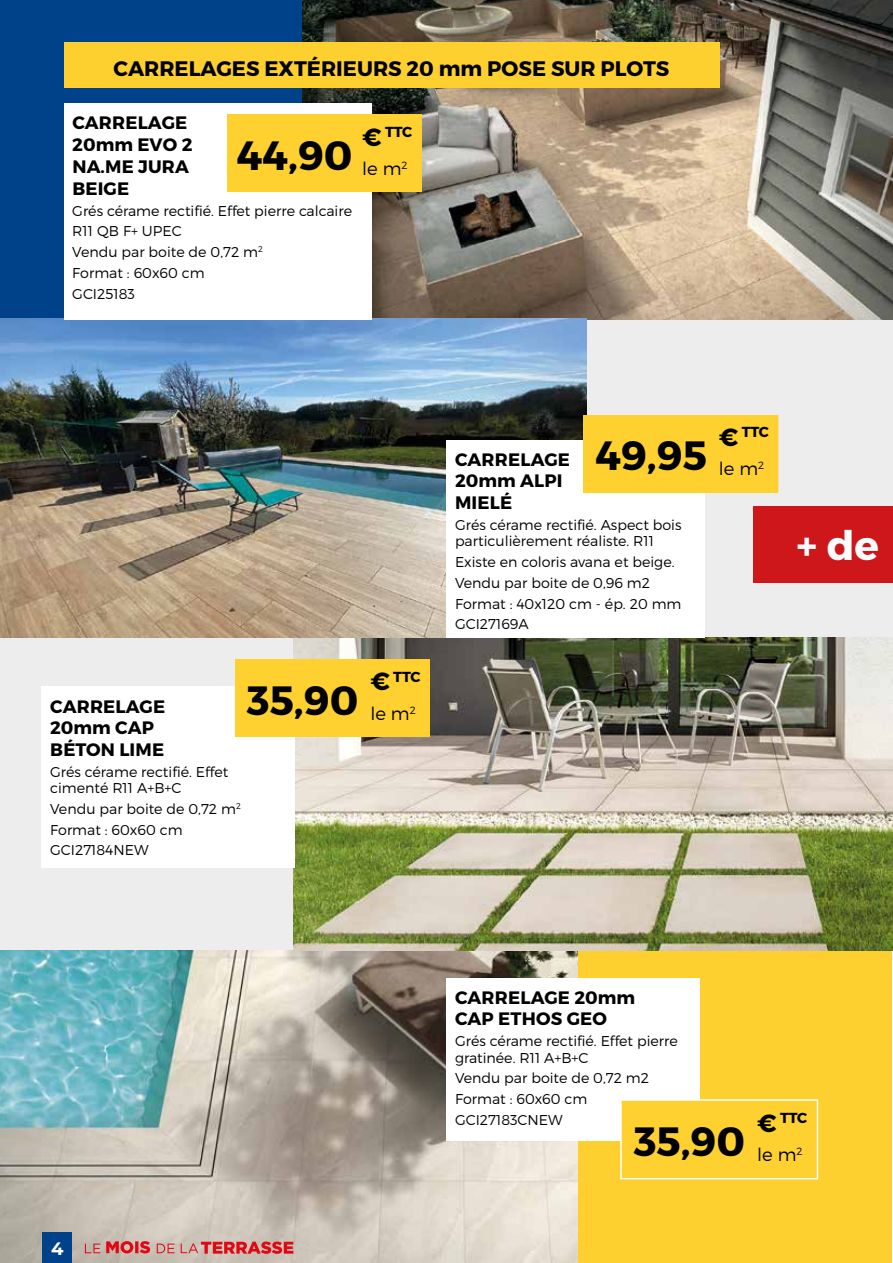
<style>
.page{position:relative;width:893px;height:1263px;background:#fff}
.page>*{position:absolute;margin:0;border:0;box-sizing:border-box;transform-origin:0 0}
.t1{font:700 40.8px "Montserrat";color:#000}
.t2{font:700 40.65px "Montserrat";color:#fff}
.t3{font:700 21px "Montserrat";color:#000}
.t4{font:700 18px/21.6px "Montserrat";letter-spacing:.01em;color:#000}
.t5{font:300 18px "Montserrat";color:#000}
.t6{font:700 18px "Montserrat Alternates";color:#fff}
.t7{font:700 14.55px "Montserrat";letter-spacing:-.02em;color:#000}
.t8{font:300 14.25px/20.7px "Montserrat";color:#000}
.s1{font-size:24.9px}
</style>
<div class="page">
<div style="left:0;top:0;width:891px;height:320px;background:#004289"></div>
<div style="left:0;top:319px;width:893px;height:319px;background:#ededed"></div>
<div style="left:0;top:631px;width:893px;height:319px;background:#ededed"></div>
<div style="left:0;top:950px;width:891px;height:313px;background:#fed02f"></div>
<img style="left:0;top:950px;width:577px;height:313px">
<img style="left:303px;top:0;width:590px;height:320px">
<img style="left:294px;top:638px;width:599px;height:312px">
<img style="left:0;top:319px;width:587px;height:319px">
<div style="left:64px;top:103px;width:307px;height:217px;background:#fff"></div>
<div style="left:446px;top:440px;width:259px;height:198px;background:#fff"></div>
<div style="left:42px;top:687px;width:253px;height:181px;background:#fff"></div>
<div style="left:446px;top:978px;width:254px;height:162px;background:#fff"></div>
<div style="left:227px;top:115px;width:135px;height:77px;background:#fed130"></div>
<div style="left:362px;top:115px;width:60px;height:77px;background:#fed130"></div>
<div style="left:583px;top:415px;width:136px;height:77px;background:#fed130"></div>
<div style="left:719px;top:415px;width:59px;height:77px;background:#fed130"></div>
<div style="left:235px;top:659px;width:135px;height:78px;background:#fed130"></div>
<div style="left:370px;top:659px;width:60px;height:78px;background:#fed130"></div>
<div style="left:622px;top:1101px;width:135px;height:77px;background:#fed130"></div>
<div style="left:620px;top:1099px;width:198px;height:80px;border:2px solid #fff"></div>
<div style="left:754px;top:506px;width:139px;height:77px;background:#cd171a"></div>
<svg style="left:106px;top:1241px;width:44px;height:12px"></svg>
<svg style="left:157px;top:1243px;width:18px;height:10px"></svg>
<svg style="left:85px;top:1243px;width:15px;height:10px"></svg>
<svg style="left:181px;top:1241px;width:112px;height:13px"></svg>
<div style="left:64px;top:43px;width:655px;height:45px;background:#fed02f"></div>
<div style="left:43px;top:1232px;width:29px;height:31px;background:#004289"></div>
<h3 class="t3" style="left:114px;top:55px;width:557px">CARRELAGES EXTÉRIEURS 20 mm POSE SUR PLOTS</h3>
<p class="t4" style="left:72px;top:112px;width:122px;line-height:22px">CARRELAGE<br>20mm EVO 2<br>NA.ME JURA<br>BEIGE</p>
<p class="t8" style="left:72px;top:200px;width:281px">Grés cérame rectifié. Effet pierre calcaire<br>R11 QB F+ UPEC<br>Vendu par boite de 0,72 m<sup>2<br></sup>Format : 60x60 cm<br>GCI25183</p>
<h1 class="t1" style="left:236px;top:130px;width:118px">44,90</h1>
<p class="t7" style="left:362px;top:123px;width:52px"><span class="s1">€</span> TTC</p>
<p class="t5" style="left:362px;top:157px;width:47px">le m<sup>2</sup></p>
<h1 class="t1" style="left:247px;top:675px;width:113px">35,90</h1>
<p class="t4" style="left:50px;top:696px;width:117px">CARRELAGE<br>20mm CAP<br>BÉTON LIME</p>
<p class="t8" style="left:50px;top:763px;width:180px;line-height:16.5px">Grés cérame rectifié. Effet cimenté R11 A+B+C</p>
<p class="t8" style="left:50px;top:798px;width:192px">Vendu par boite de 0,72 m<sup>2<br></sup>Format : 60x60 cm<br>GCI27184NEW</p>
<p class="t7" style="left:370px;top:668px;width:52px"><span class="s1">€</span> TTC</p>
<p class="t5" style="left:370px;top:702px;width:47px">le m<sup>2</sup></p>
<h1 class="t1" style="left:595px;top:431px;width:113px">49,95</h1>
<p class="t4" style="left:455px;top:449px;width:117px">CARRELAGE<br>20mm ALPI<br>MIELÉ</p>
<p class="t8" style="left:455px;top:516px;width:228px;line-height:16.5px">Grés cérame rectifié. Aspect bois particulièrement réaliste. R11</p>
<p class="t8" style="left:455px;top:551px;width:228px">Existe en coloris avana et beige.<br>Vendu par boite de 0,96 m2<br>Format : 40x120 cm - ép. 20 mm<br>GCI27169A</p>
<p class="t7" style="left:719px;top:423px;width:52px"><span class="s1">€</span> TTC</p>
<p class="t5" style="left:719px;top:458px;width:47px">le m<sup>2</sup></p>
<h2 class="t2" style="left:797px;top:520px;width:84px">+ de</h2>
<p class="t6" style="left:51px;top:1236px;width:14px">4</p>
<p class="t4" style="left:455px;top:987px;width:182px">CARRELAGE 20mm<br>CAP ETHOS GEO</p>
<p class="t8" style="left:455px;top:1033px;width:224px;line-height:16.5px">Grés cérame rectifié. Effet pierre gratinée. R11 A+B+C</p>
<p class="t8" style="left:455px;top:1068px;width:196px">Vendu par boite de 0,72 m2<br>Format : 60x60 cm<br>GCI27183CNEW</p>
<h1 class="t1" style="left:634px;top:1116px;width:113px">35,90</h1>
<p class="t7" style="left:757px;top:1109px;width:52px"><span class="s1">€</span> TTC</p>
<p class="t5" style="left:757px;top:1143px;width:47px">le m<sup>2</sup></p>
</div>
